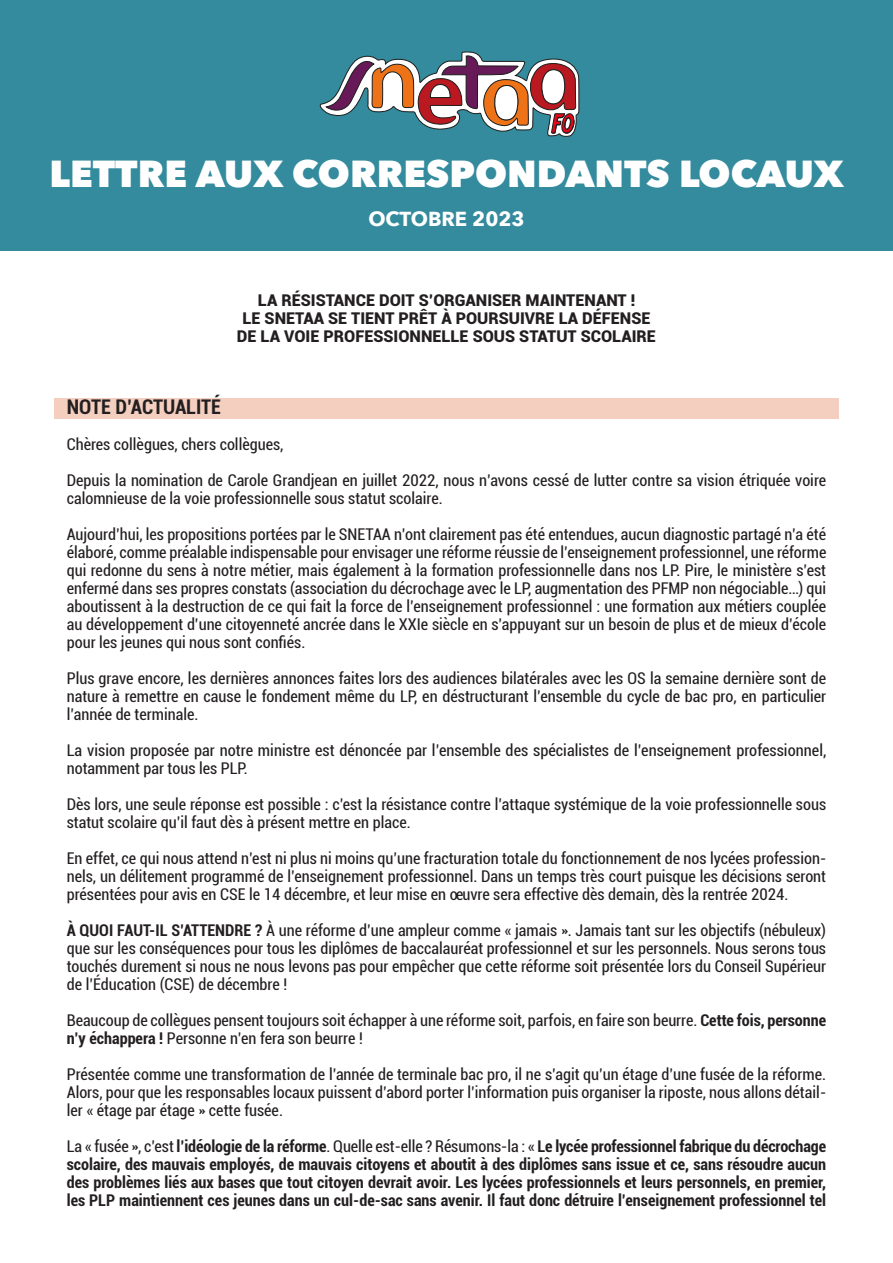
<style>
.page{position:relative;width:893px;height:1263px;background:#fff}
.page>*{position:absolute;margin:0;border:0;box-sizing:border-box;transform-origin:0 0}
.t1{font:800 37.5px "Avenir Next";color:#fff}
.t2{font:700 condensed 20.25px "Roboto";color:#231f20}
.t3{font:700 20.25px "Avenir Next";color:#fff}
.t4{font:condensed 16.2px/18px "Roboto";color:#231f20;text-align:justify}
.t5{font:700 condensed 16.2px/18px "Roboto";color:#231f20;text-align:justify}
.t6{font:900 16.2px/18px "Roboto";color:#231f20;text-align:center}
.s1{font-weight:700}
.s2{font-weight:400}
</style>
<div class="page">
<div style="left:0;top:0;width:893px;height:251px;background:#338b9d"></div>
<svg style="left:319px;top:51px;width:260px;height:86px"></svg>
<div style="left:54px;top:399px;width:785px;height:20px;background:#f4cfc0"></div>
<p class="t1" style="left:50px;top:150px;width:796px">LETTRE AUX CORRESPONDANTS LOCAUX</p>
<p class="t3" style="left:368px;top:201px;width:158px">OCTOBRE 2023</p>
<p class="t6" style="left:237px;top:291px;width:421px">LA RÉSISTANCE DOIT S’ORGANISER MAINTENANT !<br>LE SNETAA SE TIENT PRÊT À POURSUIVRE LA DÉFENSE<br>DE LA VOIE PROFESSIONNELLE SOUS STATUT SCOLAIRE</p>
<p class="t2" style="left:67px;top:393px;width:156px">NOTE D’ACTUALITÉ</p>
<p class="t4" style="left:67px;top:435px;width:218px">Chères collègues, chers collègues,</p>
<p class="t4" style="left:67px;top:471px;width:761px">Depuis la nomination de Carole Grandjean en juillet 2022, nous n’avons cessé de lutter contre sa vision étriquée voire calomnieuse de la voie professionnelle sous statut scolaire.</p>
<p class="t4" style="left:67px;top:525px;width:761px">Aujourd’hui, les propositions portées par le SNETAA n’ont clairement pas été entendues, aucun diagnostic partagé n’a été élaboré, comme préalable indispensable pour envisager une réforme réussie de l’enseignement professionnel, une réforme qui redonne du sens à notre métier, mais également à la formation professionnelle dans nos LP. Pire, le ministère s’est enfermé dans ses propres constats (association du décrochage avec le LP, augmentation des PFMP non négociable…) qui aboutissent à la destruction de ce qui fait la force de l’enseignement professionnel : une formation aux métiers couplée au développement d’une citoyenneté ancrée dans le XXIe siècle en s’appuyant sur un besoin de plus et de mieux d’école pour les jeunes qui nous sont confiés.</p>
<p class="t4" style="left:67px;top:669px;width:761px">Plus grave encore, les dernières annonces faites lors des audiences bilatérales avec les OS la semaine dernière sont de nature à remettre en cause le fondement même du LP, en déstructurant l’ensemble du cycle de bac pro, en particulier l’année de terminale.</p>
<p class="t4" style="left:67px;top:741px;width:761px">La vision proposée par notre ministre est dénoncée par l’ensemble des spécialistes de l’enseignement professionnel, notamment par tous les PLP.</p>
<p class="t4" style="left:67px;top:795px;width:761px">Dès lors, une seule réponse est possible : c’est la résistance contre l’attaque systémique de la voie professionnelle sous statut scolaire qu’il faut dès à présent mettre en place.</p>
<p class="t4" style="left:67px;top:849px;width:761px">En effet, ce qui nous attend n’est ni plus ni moins qu’une fracturation totale du fonctionnement de nos lycées profession&shy;nels, un délitement programmé de l’enseignement professionnel. Dans un temps très court puisque les décisions seront présentées pour avis en CSE le 14 décembre, et leur mise en œuvre sera effective dès demain, dès la rentrée 2024.</p>
<p class="t4" style="left:67px;top:921px;width:761px"><span class="s1">À QUOI FAUT-IL S’ATTENDRE ?</span> À une réforme d’une ampleur comme « jamais ». Jamais tant sur les objectifs (nébuleux) que sur les conséquences pour tous les diplômes de baccalauréat professionnel et sur les personnels. Nous serons tous touchés durement si nous ne nous levons pas pour empêcher que cette réforme soit présentée lors du Conseil Supérieur de l’Éducation (CSE) de décembre !</p>
<p class="t4" style="left:67px;top:1011px;width:761px">Beaucoup de collègues pensent toujours soit échapper à une réforme soit, parfois, en faire son beurre. <span class="s1">Cette fois, personne n’y échappera !</span> Personne n’en fera son beurre !</p>
<p class="t4" style="left:67px;top:1065px;width:761px">Présentée comme une transformation de l’année de terminale bac pro, il ne s’agit qu’un étage d’une fusée de la réforme.<br>Alors, pour que les responsables locaux puissent d’abord porter l’information puis organiser la riposte, nous allons détail&shy;ler « étage par étage » cette fusée.</p>
<p class="t5" style="left:67px;top:1137px;width:761px"><span class="s2">La « fusée », c’est</span> l’idéologie de la réforme<span class="s2">. Quelle est-elle ? Résumons-la : «</span> Le lycée professionnel fabrique du décrochage scolaire, des mauvais employés, de mauvais citoyens et aboutit à des diplômes sans issue et ce, sans résoudre aucun des problèmes liés aux bases que tout citoyen devrait avoir. Les lycées professionnels et leurs personnels, en premier, les PLP maintiennent ces jeunes dans un cul-de-sac sans avenir. Il faut donc détruire l’enseignement professionnel tel</p>
</div>
